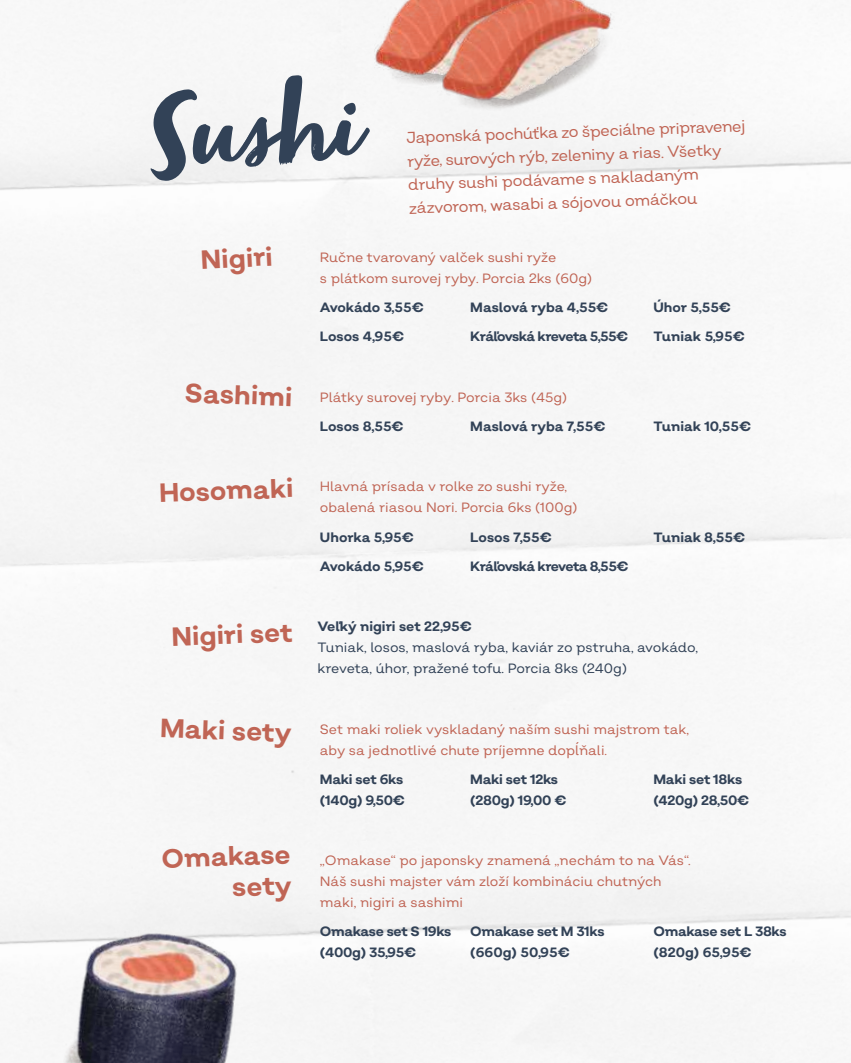
<style>
.page{position:relative;width:851px;height:1063px;background:#fff}
.page>*{position:absolute;margin:0;border:0;box-sizing:border-box;transform-origin:0 0}
.t1{font:120px "Zooja Pro";color:#324257}
.t2{font:700 26.4px/30.8px "Salvatore";color:#c06555;text-align:right}
.t3{font:15.75px/23.5px "Salvatore";color:#c06555}
.t4{font:13.5px/21px "Salvatore";color:#c06555}
.t5{font:700 13.5px/21px "Salvatore";letter-spacing:-.02em;color:#324257}
.t6{font:700 13.5px/29.5px "Salvatore";color:#324257}
.t7{font:13.5px/21px "Salvatore";color:#324257}
.t8{font:700 13.5px/29.5px "Salvatore";letter-spacing:-.04em;color:#324257}
</style>
<div class="page">
<img style="left:367px;top:0;width:66px;height:100px">
<img style="left:433px;top:0;width:189px;height:128px">
<img style="left:0;top:816px;width:281px;height:247px">
<h1 class="t1" style="left:143px;top:65px;width:210px;rotate:-3deg">Sushi</h1>
<p class="t3" style="left:406px;top:125px;width:340px;rotate:-2deg">Japonská pochúťka zo špeciálne pripravenej ryže, surových rýb, zeleniny a rias. Všetky druhy sushi podávame s nakladaným zázvorom, wasabi a sójovou omáčkou</p>
<h2 class="t2" style="left:200px;top:245px;width:73px;rotate:-3deg">Nigiri</h2>
<h2 class="t2" style="left:185px;top:377px;width:109px;rotate:2deg">Sashimi</h2>
<h2 class="t2" style="left:158px;top:477px;width:136px;rotate:-2deg">Hosomaki</h2>
<h2 class="t2" style="left:171px;top:621px;width:122px;rotate:-2deg">Nigiri set</h2>
<h2 class="t2" style="left:160px;top:713px;width:133px;rotate:2deg">Maki sety</h2>
<h2 class="t2" style="left:161px;top:843px;width:131px;rotate:-2deg">Omakase sety</h2>
<p class="t4" style="left:320px;top:246px;width:274px">Ručne tvarovaný valček sushi ryže<br>s plátkom surovej ryby. Porcia 2ks (60g)</p>
<p class="t6" style="left:320px;top:292px;width:105px">Avokádo 3,55€<br>Losos 4,95€</p>
<p class="t8" style="left:470px;top:292px;width:159px">Maslová ryba 4,55€<br>Kráľovská kreveta 5,55€</p>
<p class="t6" style="left:653px;top:292px;width:93px">Úhor 5,55€<br>Tuniak 5,95€</p>
<p class="t4" style="left:320px;top:386px;width:249px">Plátky surovej ryby. Porcia 3ks (45g)</p>
<p class="t5" style="left:320px;top:416px;width:85px">Losos 8,55€</p>
<p class="t6" style="left:470px;top:411px;width:137px">Maslová ryba 7,55€</p>
<p class="t6" style="left:653px;top:411px;width:99px">Tuniak 10,55€</p>
<p class="t4" style="left:320px;top:476px;width:259px">Hlavná prísada v rolke zo sushi ryže, obalená riasou Nori. Porcia 6ks (100g)</p>
<p class="t5" style="left:320px;top:522px;width:106px;line-height:29.5px">Uhorka 5,95€<br>Avokádo 5,95€</p>
<p class="t8" style="left:470px;top:522px;width:160px">Losos 7,55€<br>Kráľovská kreveta 8,55€</p>
<p class="t6" style="left:653px;top:522px;width:93px">Tuniak 8,55€</p>
<p class="t6" style="left:317px;top:612px;width:156px">Veľký nigiri set 22,95€</p>
<p class="t7" style="left:317px;top:637px;width:382px">Tuniak, losos, maslová ryba, kaviár zo pstruha, avokádo, kreveta, úhor, pražené tofu. Porcia 8ks (240g)</p>
<p class="t4" style="left:320px;top:718px;width:371px">Set maki roliek vyskladaný naším sushi majstrom tak, aby sa jednotlivé chute príjemne dopĺňali.</p>
<p class="t5" style="left:320px;top:769px;width:87px">Maki set 6ks (140g) 9,50€</p>
<p class="t5" style="left:470px;top:769px;width:98px">Maki set 12ks (280g) 19,00 €</p>
<p class="t5" style="left:653px;top:769px;width:97px">Maki set 18ks (420g) 28,50€</p>
<p class="t4" style="left:320px;top:849px;width:372px">„Omakase“ po japonsky znamená „nechám to na Vás“.<br>Náš sushi majster vám zloží kombináciu chutných maki, nigiri a sashimi</p>
<p class="t5" style="left:320px;top:921px;width:133px">Omakase set S 19ks (400g) 35,95€</p>
<p class="t5" style="left:470px;top:921px;width:136px">Omakase set M 31ks (660g) 50,95€</p>
<p class="t5" style="left:653px;top:921px;width:135px">Omakase set L 38ks (820g) 65,95€</p>
</div>
